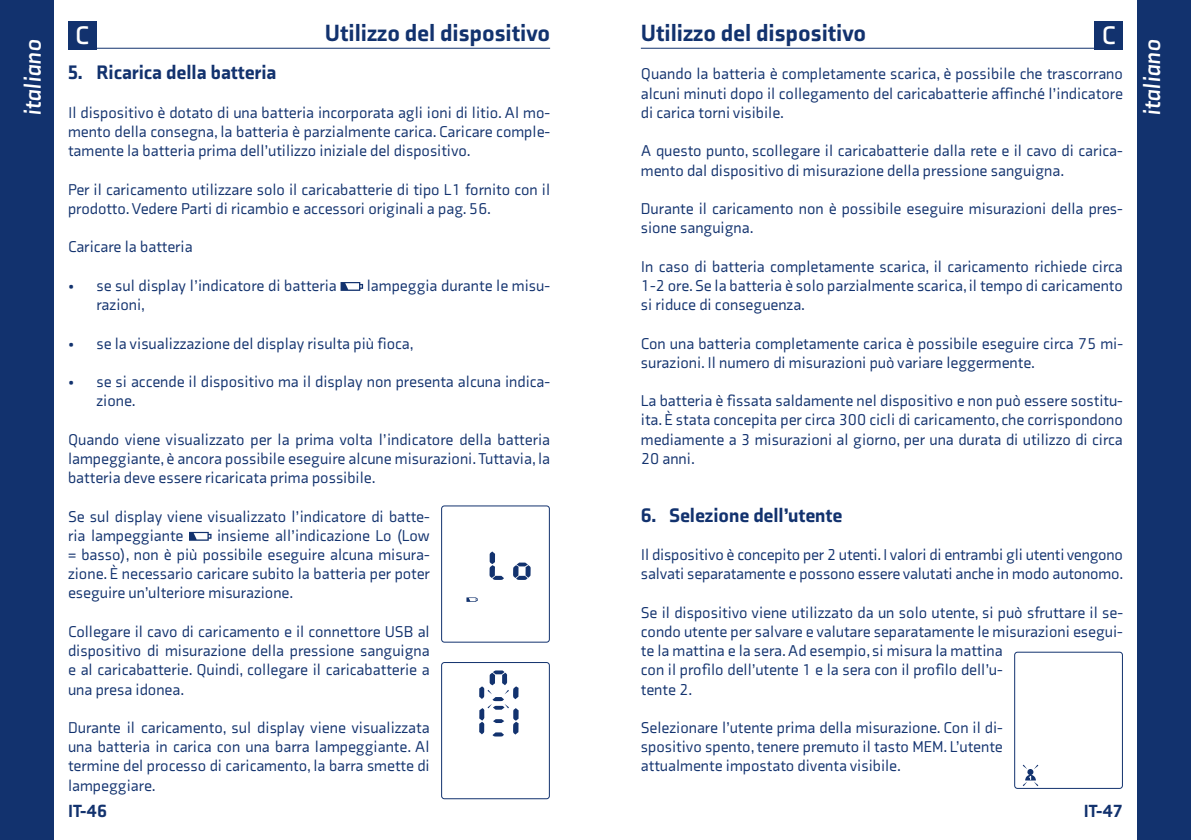
<style>
.page{position:relative;width:1191px;height:840px;background:#fff}
.page>*{position:absolute;margin:0;border:0;box-sizing:border-box;transform-origin:0 0}
.t1{font:700 26px "Axia";color:#fff}
.t2{font:900 24px "Axia";color:#12326e}
.t3{font:italic 700 24px "Axia";color:#fff}
.t4{font:900 20px "Axia";color:#12326e}
.t5{font:900 18px "Axia";color:#12326e}
.t6{font:16px/19.2px "Axia";color:#12326e;text-align:justify}
</style>
<div class="page">
<div style="left:1137px;top:0;width:54px;height:839px;background:#12326e"></div>
<div style="left:0;top:0;width:54px;height:839px;background:#12326e"></div>
<hr style="left:641px;top:48px;width:482px;height:1px;background:#12326e">
<hr style="left:68px;top:48px;width:482px;height:1px;background:#12326e">
<div style="left:1094px;top:21px;width:29px;height:28px;background:#12326e"></div>
<div style="left:68px;top:21px;width:28px;height:28px;background:#12326e"></div>
<svg style="left:189px;top:531px;width:22px;height:9px"></svg>
<svg style="left:340px;top:282px;width:23px;height:9px"></svg>
<svg style="left:479px;top:670px;width:39px;height:66px"></svg>
<div style="left:441px;top:661px;width:109px;height:137px;border:1px solid #12326e;border-radius:3px"></div>
<svg style="left:489px;top:551px;width:15px;height:28px"></svg>
<svg style="left:513px;top:562px;width:17px;height:17px"></svg>
<svg style="left:466px;top:597px;width:12px;height:4px"></svg>
<div style="left:441px;top:505px;width:109px;height:137px;border:1px solid #12326e;border-radius:3px"></div>
<svg style="left:1022px;top:764px;width:16px;height:21px"></svg>
<div style="left:1014px;top:651px;width:109px;height:137px;border:1px solid #12326e;border-radius:3px"></div>
<h1 class="t1" style="left:75px;top:20px;width:16px">C</h1>
<h2 class="t2" style="left:325px;top:18px;width:227px">Utilizzo del dispositivo</h2>
<h2 class="t2" style="left:641px;top:18px;width:227px">Utilizzo del dispositivo</h2>
<h1 class="t1" style="left:1101px;top:20px;width:16px">C</h1>
<h2 class="t3" style="left:18px;top:116px;width:78px;rotate:-90deg">italiano</h2>
<h2 class="t3" style="left:1137px;top:116px;width:78px;rotate:-90deg">italiano</h2>
<p class="t4" style="left:68px;top:60px;width:210px">5. Ricarica della batteria</p>
<p class="t6" style="left:68px;top:103px;width:483px">Il dispositivo è dotato di una batteria incorporata agli ioni di litio. Al mo&shy;mento della consegna, la batteria è parzialmente carica. Caricare comple&shy;tamente la batteria prima dell’utilizzo iniziale del dispositivo.</p>
<p class="t6" style="left:641px;top:64px;width:483px">Quando la batteria è completamente scarica, è possibile che trascorrano alcuni minuti dopo il collegamento del caricabatterie affinché l’indicatore di carica torni visibile.</p>
<p class="t6" style="left:641px;top:141px;width:483px">A questo punto, scollegare il caricabatterie dalla rete e il cavo di carica&shy;mento dal dispositivo di misurazione della pressione sanguigna.</p>
<p class="t6" style="left:641px;top:199px;width:483px">Durante il caricamento non è possibile eseguire misurazioni della pres&shy;sione sanguigna.</p>
<p class="t6" style="left:641px;top:256px;width:483px">In caso di batteria completamente scarica, il caricamento richiede circa 1-2 ore. Se la batteria è solo parzialmente scarica, il tempo di caricamento si riduce di conseguenza.</p>
<p class="t6" style="left:641px;top:333px;width:483px">Con una batteria completamente carica è possibile eseguire circa 75 mi&shy;surazioni. Il numero di misurazioni può variare leggermente.</p>
<p class="t6" style="left:641px;top:391px;width:483px">La batteria è fissata saldamente nel dispositivo e non può essere sostitu&shy;ita. È stata concepita per circa 300 cicli di caricamento, che corrispondono mediamente a 3 misurazioni al giorno, per una durata di utilizzo di circa 20 anni.</p>
<p class="t6" style="left:68px;top:180px;width:483px">Per il caricamento utilizzare solo il caricabatterie di tipo L1 fornito con il prodotto. Vedere Parti di ricambio e accessori originali a pag. 56.</p>
<p class="t6" style="left:68px;top:237px;width:126px">Caricare la batteria</p>
<p class="t6" style="left:68px;top:276px;width:270px">• se sul display l’indicatore di batteria</p>
<p class="t6" style="left:367px;top:276px;width:185px">lampeggia durante le misu-</p>
<p class="t6" style="left:96px;top:295px;width:50px">razioni,</p>
<p class="t6" style="left:68px;top:333px;width:347px">• se la visualizzazione del display risulta più fioca,</p>
<p class="t6" style="left:96px;top:372px;width:455px;text-indent:-28px">• se si accende il dispositivo ma il display non presenta alcuna indica&shy;zione.</p>
<p class="t6" style="left:68px;top:429px;width:483px">Quando viene visualizzato per la prima volta l’indicatore della batteria lampeggiante, è ancora possibile eseguire alcune misurazioni. Tuttavia, la batteria deve essere ricaricata prima possibile.</p>
<p class="t6" style="left:68px;top:506px;width:363px">Se sul display viene visualizzato l’indicatore di batte&shy;ria lampeggiante</p>
<p class="t6" style="left:68px;top:525px;width:363px;text-indent:149px">insieme all’indicazione Lo (Low = basso), non è più possibile eseguire alcuna misura&shy;zione. È necessario caricare subito la batteria per poter eseguire un’ulteriore misurazione.</p>
<p class="t6" style="left:68px;top:621px;width:363px">Collegare il cavo di caricamento e il connettore USB al dispositivo di misurazione della pressione sanguigna e al caricabatterie. Quindi, collegare il caricabatterie a una presa idonea.</p>
<p class="t6" style="left:68px;top:717px;width:363px">Durante il caricamento, sul display viene visualizzata una batteria in carica con una barra lampeggiante. Al termine del processo di caricamento, la barra smette di lampeggiare.</p>
<p class="t4" style="left:641px;top:502px;width:203px">6. Selezione dell’utente</p>
<p class="t6" style="left:641px;top:544px;width:484px">Il dispositivo è concepito per 2 utenti. I valori di entrambi gli utenti vengono salvati separatamente e possono essere valutati anche in modo autonomo.</p>
<p class="t6" style="left:641px;top:602px;width:483px;text-align:left">Se il dispositivo viene utilizzato da un solo utente, si può sfruttare il se&shy;condo utente per salvare e valutare separatamente le misurazioni esegui&shy;te la mattina e la sera. Ad esempio, si misura la mattina<br>con il profilo dell’utente 1 e la sera con il profilo dell’u-<br>tente 2.</p>
<p class="t6" style="left:641px;top:717px;width:363px">Selezionare l’utente prima della misurazione. Con il di&shy;spositivo spento, tenere premuto il tasto MEM. L’utente attualmente impostato diventa visibile.</p>
<p class="t5" style="left:68px;top:799px;width:41px">IT-46</p>
<p class="t5" style="left:1083px;top:799px;width:41px">IT-47</p>
</div>
